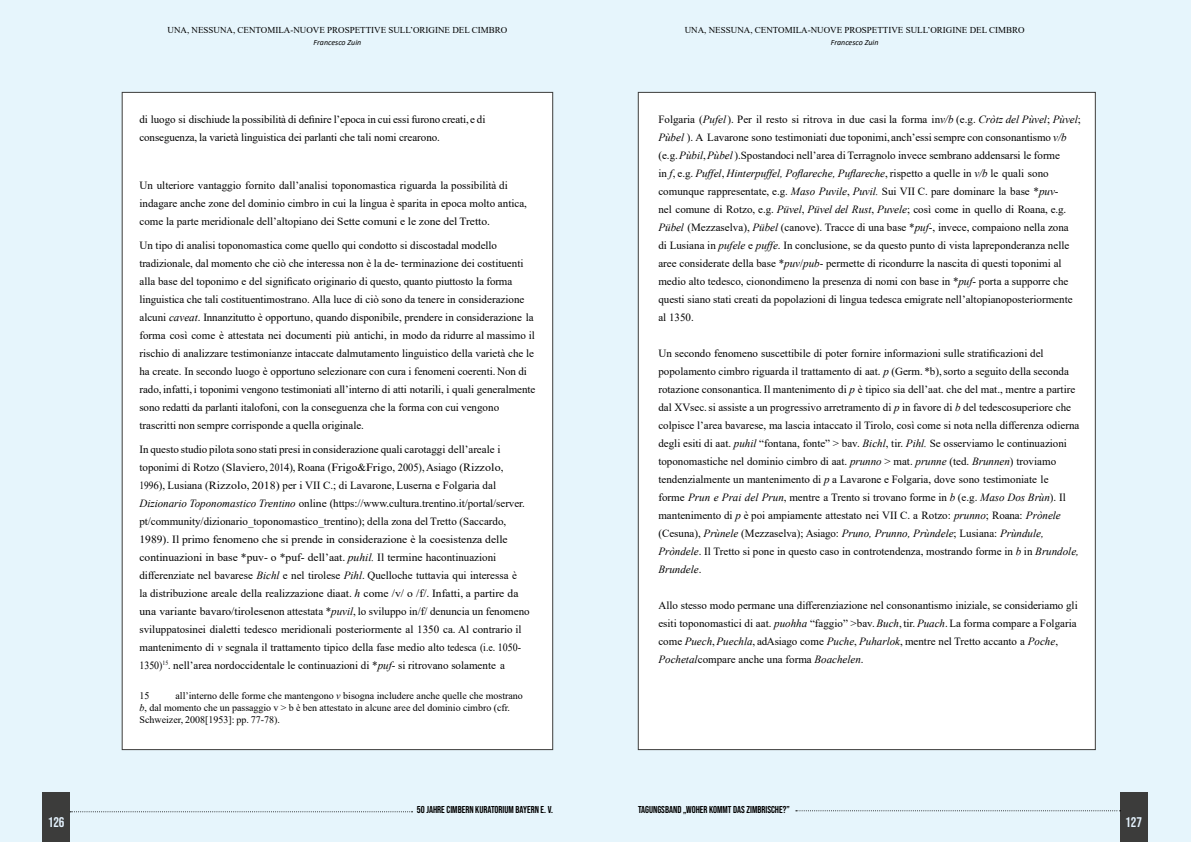
<style>
.page{position:relative;width:1191px;height:842px;background:#e6f5fc}
.page>*{position:absolute;margin:0;border:0;box-sizing:border-box;transform-origin:0 0}
.t1{font:14px "Bebas Neue";color:#e5f3fe}
.t2{font:11px/18px "Times New Roman";color:#000}
.t3{font:10px/12px "Times New Roman";color:#000}
.t4{font:10px "Bebas Neue";color:#000}
.t5{font:9px "Times New Roman";color:#000}
.t6{font:italic 8px "Calibri";color:#000}
.s1{font-style:italic}
</style>
<div class="page">
<div style="left:43px;top:792px;width:27px;height:50px;background:#3c3c3b"></div>
<div style="left:1120px;top:792px;width:27px;height:50px;background:#3c3c3b"></div>
<svg style="left:70px;top:811px;width:342px;height:1px"></svg>
<svg style="left:796px;top:810px;width:324px;height:1px"></svg>
<div style="left:122px;top:92px;width:431px;height:658px;background:#fff"></div>
<div style="left:638px;top:92px;width:457px;height:658px;background:#fff"></div>
<p class="t5" style="left:167px;top:24px;width:341px">UNA, NESSUNA, CENTOMILA-NUOVE PROSPETTIVE SULL’ORIGINE DEL CIMBRO</p>
<p class="t6" style="left:313px;top:37px;width:49px">Francesco Zuin</p>
<p class="t2" style="left:139px;top:110px;width:347px">di luogo si dischiude la possibilità di definire l’epoca in cui essi furono creati,e di conseguenza, la varietà linguistica dei parlanti che tali nomi crearono.</p>
<p class="t2" style="left:139px;top:176px;width:389px">Un ulteriore vantaggio fornito dall’analisi toponomastica riguarda la possibilità di indagare anche zone del dominio cimbro in cui la lingua è sparita in epoca molto antica, come la parte meridionale dell’altopiano dei Sette comuni e le zone del Tretto.</p>
<p class="t2" style="left:139px;top:236px;width:397px">Un tipo di analisi toponomastica come quello qui condotto si discosta dal modello tradizionale, dal momento che ciò che interessa non è la de- terminazione dei costituenti alla base del toponimo e del significato originario di questo, quanto piuttosto la forma linguistica che tali costituenti mostrano. Alla luce di ciò sono da tenere in considerazione alcuni <span class="s1">caveat</span>. Innanzitutto è opportuno, quando disponibile, prendere in considerazione la forma così come è attestata nei documenti più antichi, in modo da ridurre al massimo il rischio di analizzare testimonianze intaccate dal mutamento linguistico della varietà che le ha create. In secondo luogo è opportuno selezionare con cura i fenomeni coerenti. Non di rado, infatti, i toponimi vengono testimoniati all’interno di atti notarili, i quali generalmente sono redatti da parlanti italofoni, con la conseguenza che la forma con cui vengono trascritti non sempre corrisponde a quella originale.</p>
<p class="t2" style="left:139px;top:440px;width:392px">In questo studio pilota sono stati presi in considerazione quali carotaggi dell’areale i toponimi di Rotzo (Slaviero, 2014), Roana (Frigo&amp;Frigo, 2005), Asiago (Rizzolo, 1996), Lusiana (Rizzolo, 2018) per i VII C.; di Lavarone, Luserna e Folgaria dal <span class="s1">Dizionario Toponomastico Trentino</span> online (https://www.cultura.trentino.it/portal/server. pt/community/dizionario_toponomastico_trentino); della zona del Tretto (Saccardo, 1989). Il primo fenomeno che si prende in considerazione è la coesistenza delle continuazioni in base *puv- o *puf- dell’aat. <span class="s1">puhil.</span> Il termine ha continuazioni differenziate nel bavarese <span class="s1">Bichl</span> e nel tirolese <span class="s1">Pihl</span>. Quello che tuttavia qui interessa è<br>la distribuzione areale della realizzazione di aat. <span class="s1">h</span> come /v/ o /f/. Infatti, a partire da una variante bavaro/tirolese non attestata *<span class="s1">puvil</span>, lo sviluppo in/f/ denuncia un fenomeno sviluppatosi nei dialetti tedesco meridionali posteriormente al 1350 ca. Al contrario il mantenimento di <span class="s1">v</span> segnala il trattamento tipico della fase medio alto tedesca (i.e. 1050- 1350)<sup>15</sup>. nell’area nordoccidentale le continuazioni di *<span class="s1">puf</span>- si ritrovano solamente a</p>
<p class="t3" style="left:139px;top:689px;width:11px">15</p>
<p class="t3" style="left:139px;top:689px;width:385px;text-indent:36px">all’interno delle forme che mantengono <span class="s1">v</span> bisogna includere anche quelle che mostrano <span class="s1">b</span>, dal momento che un passaggio v &gt; b è ben attestato in alcune aree del dominio cimbro (cfr.<br>Schweizer, 2008[1953]: pp. 77-78).</p>
<p class="t5" style="left:685px;top:24px;width:341px">UNA, NESSUNA, CENTOMILA-NUOVE PROSPETTIVE SULL’ORIGINE DEL CIMBRO</p>
<p class="t6" style="left:831px;top:37px;width:49px">Francesco Zuin</p>
<p class="t2" style="left:658px;top:110px;width:424px">Folgaria (<span class="s1">Pufel</span> ). Per il resto si ritrova in due casi la forma in <span class="s1">v/b</span> (e.g. <span class="s1">Cròtz del Pùvel</span>; <span class="s1">Pùvel</span>; <span class="s1">Pùbel</span> ). A Lavarone sono testimoniati due toponimi, anch’essi sempre con consonantismo <span class="s1">v/b </span>(e.g. <span class="s1">Pùbil</span>, <span class="s1">Pùbel</span> ).Spostandoci nell’area di Terragnolo invece sembrano addensarsi le forme<br>in <span class="s1">f</span>, e.g. <span class="s1">Puffel</span>, <span class="s1">Hinterpuffel, Poflareche, Puflareche</span>, rispetto a quelle in <span class="s1">v/b</span> le quali sono comunque rappresentate, e.g. <span class="s1">Maso Puvile</span>, <span class="s1">Puvil.</span> Sui VII C. pare dominare la base *<span class="s1">puv</span>-<br>nel comune di Rotzo, e.g. <span class="s1">Püvel</span>, <span class="s1">Püvel del Rust</span>, <span class="s1">Puvele</span>; così come in quello di Roana, e.g.<br><span class="s1">Pübel</span> (Mezzaselva), <span class="s1">Pübel</span> (canove). Tracce di una base *<span class="s1">puf</span>-, invece, compaiono nella zona<br>di Lusiana in <span class="s1">pufele</span> e <span class="s1">puffe</span>. In conclusione, se da questo punto di vista la preponderanza nelle aree considerate della base *<span class="s1">puv</span>/<span class="s1">pub</span>- permette di ricondurre la nascita di questi toponimi al medio alto tedesco, cionondimeno la presenza di nomi con base in *<span class="s1">puf</span>- porta a supporre che questi siano stati creati da popolazioni di lingua tedesca emigrate nell’altopianoposteriormente al 1350.</p>
<p class="t2" style="left:658px;top:344px;width:422px">Un secondo fenomeno suscettibile di poter fornire informazioni sulle stratificazioni del popolamento cimbro riguarda il trattamento di aat. <span class="s1">p</span> (Germ. *b), sorto a seguito della seconda rotazione consonantica. Il mantenimento di <span class="s1">p</span> è tipico sia dell’aat. che del mat., mentre a partire dal XV sec. si assiste a un progressivo arretramento di <span class="s1">p</span> in favore di <span class="s1">b</span> del tedesco superiore che colpisce l’area bavarese, ma lascia intaccato il Tirolo, così come si nota nella differenza odierna degli esiti di aat. <span class="s1">puhil</span> “fontana, fonte” &gt; bav. <span class="s1">Bichl</span>, tir. <span class="s1">Pihl.</span> Se osserviamo le continuazioni toponomastiche nel dominio cimbro di aat. <span class="s1">prunno</span> &gt; mat. <span class="s1">prunne</span> (ted. <span class="s1">Brunnen</span>) troviamo tendenzialmente un mantenimento di <span class="s1">p</span> a Lavarone e Folgaria, dove sono testimoniate le<br>forme <span class="s1">Prun e Prai del Prun</span>, mentre a Trento si trovano forme in <span class="s1">b</span> (e.g. <span class="s1">Maso Dos Brùn</span>). Il mantenimento di <span class="s1">p</span> è poi ampiamente attestato nei VII C. a Rotzo: <span class="s1">prunno</span>; Roana: <span class="s1">Prònele </span>(Cesuna), <span class="s1">Prùnele</span> (Mezzaselva); Asiago: <span class="s1">Pruno, Prunno, Prùndele</span>; Lusiana: <span class="s1">Prùndule, Pròndele</span>. Il Tretto si pone in questo caso in controtendenza, mostrando forme in <span class="s1">b</span> in <span class="s1">Brundole, Brundele</span>.</p>
<p class="t2" style="left:658px;top:596px;width:421px">Allo stesso modo permane una differenziazione nel consonantismo iniziale, se consideriamo gli esiti toponomastici di aat. <span class="s1">puohha</span> “faggio” &gt; bav. <span class="s1">Buch</span>, tir. <span class="s1">Puach</span>. La forma compare a Folgaria come <span class="s1">Puech</span>, <span class="s1">Puechla</span>, ad Asiago come <span class="s1">Puche</span>, <span class="s1">Puharlok</span>, mentre nel Tretto accanto a <span class="s1">Poche</span>, <span class="s1">Pochetal</span> compare anche una forma <span class="s1">Boachelen</span>.</p>
<p class="t4" style="left:417px;top:804px;width:138px">50 JAHRE CIMBERN KURATORIUM BAYERN E. V.</p>
<p class="t4" style="left:638px;top:804px;width:153px">TAGUNGSBAND „WOHER KOMMT DAS ZIMBRISCHE?”</p>
<p class="t1" style="left:48px;top:814px;width:18px">126</p>
<p class="t1" style="left:1125px;top:814px;width:18px">127</p>
</div>
